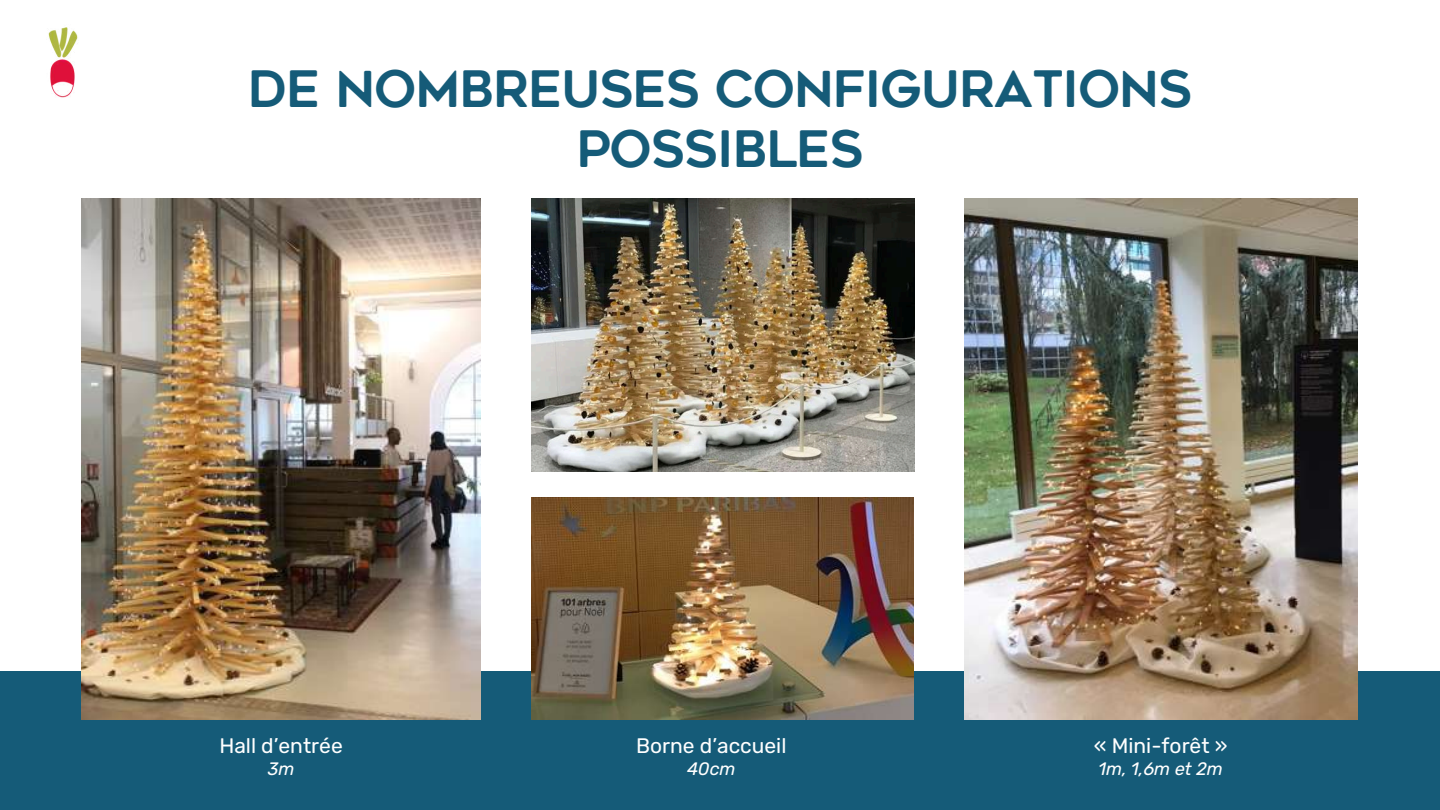
<style>
.page{position:relative;width:1440px;height:810px;background:#fff}
.page>*{position:absolute;margin:0;border:0;box-sizing:border-box;transform-origin:0 0}
.t1{font:50px/60px "Geometos Rounded";letter-spacing:-.02em;color:#155b78;text-align:center}
.t2{font:21px "Rubik";color:#fff}
.t3{font:italic 18px "Rubik";color:#fff}
</style>
<div class="page">
<div style="left:0;top:671px;width:1440px;height:139px;background:#155b78"></div>
<img style="left:48px;top:27px;width:30px;height:71px">
<img style="left:81px;top:199px;width:400px;height:520px">
<img style="left:964px;top:199px;width:393px;height:521px">
<img style="left:532px;top:497px;width:382px;height:222px">
<img style="left:532px;top:199px;width:382px;height:273px">
<h1 class="t1" style="left:248px;top:64px;width:946px">DE NOMBREUSES CONFIGURATIONS<br>POSSIBLES</h1>
<p class="t2" style="left:219px;top:733px;width:125px">Hall d’entrée</p>
<p class="t3" style="left:268px;top:758px;width:28px">3m</p>
<p class="t2" style="left:636px;top:733px;width:152px">Borne d’accueil</p>
<p class="t3" style="left:687px;top:758px;width:50px">40cm</p>
<p class="t2" style="left:1094px;top:733px;width:135px">« Mini-forêt »</p>
<p class="t3" style="left:1099px;top:758px;width:126px">1m, 1,6m et 2m</p>
</div>
